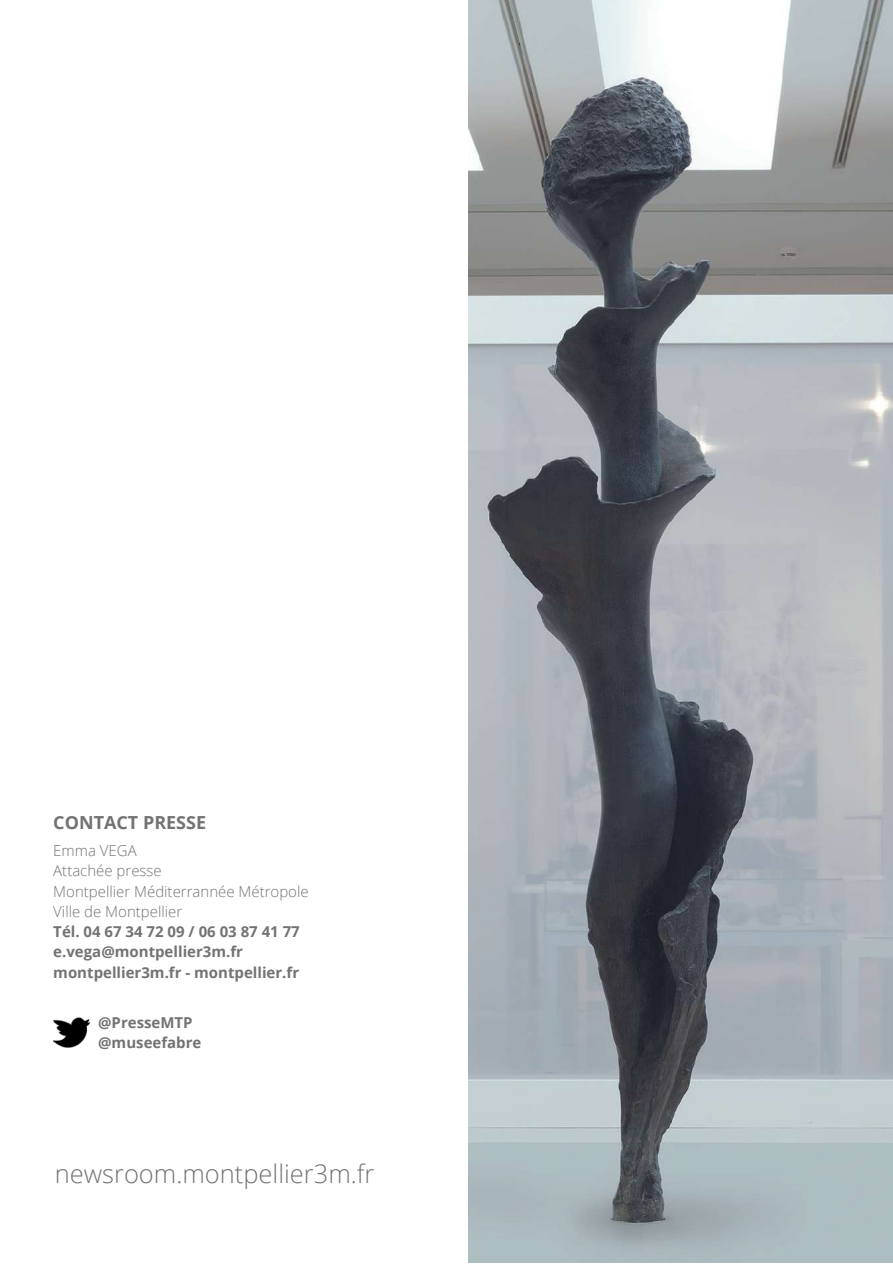
<style>
.page{position:relative;width:893px;height:1264px;background:#fff}
.page>*{position:absolute;margin:0;border:0;box-sizing:border-box;transform-origin:0 0}
.t1{font:300 25.5px "Open Sans";color:#737373}
.t2{font:700 18px "Open Sans";color:#737373}
.t3{font:700 15px/20.2px "Open Sans";color:#737373}
.t4{font:300 15px/20.2px "Open Sans";color:#737373}
</style>
<div class="page">
<img style="left:53px;top:1017px;width:36px;height:31px">
<img style="left:469px;top:0;width:423px;height:1262px">
<p class="t2" style="left:53px;top:810px;width:154px">CONTACT PRESSE</p>
<p class="t4" style="left:53px;top:840px;width:257px">Emma VEGA<br>Attachée presse<br>Montpellier Méditerrannée Métropole<br>Ville de Montpellier</p>
<p class="t3" style="left:53px;top:921px;width:248px">Tél. 04 67 34 72 09 / 06 03 87 41 77 e.vega@montpellier3m.fr montpellier3m.fr - montpellier.fr</p>
<p class="t3" style="left:98px;top:1011px;width:105px">@PresseMTP @museefabre</p>
<h1 class="t1" style="left:55px;top:1155px;width:321px">newsroom.montpellier3m.fr</h1>
</div>
